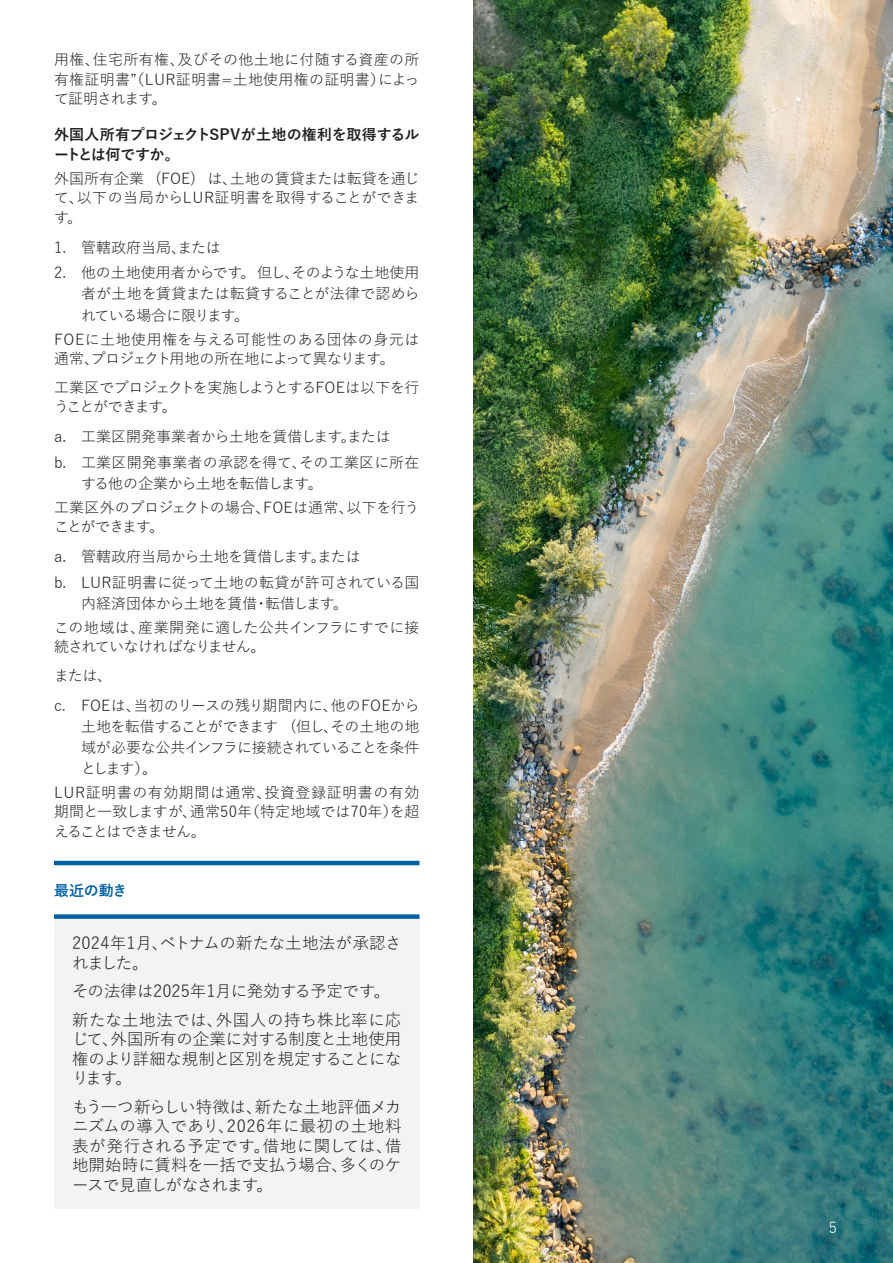
<style>
.page{position:relative;width:893px;height:1263px;background:#fff}
.page>*{position:absolute;margin:0;border:0;box-sizing:border-box;transform-origin:0 0}
.t1{font:16.5px/19.5px "Yu Gothic";letter-spacing:-.01em;color:#231f20;text-align:justify}
.t2{font:16.5px/19.5px "Yu Gothic";letter-spacing:.015em;color:#231f20}
.t3{font:15px/19.5px "Yu Gothic";letter-spacing:-.01em;color:#231f20;text-align:justify}
.t4{font:15px/19.5px "Yu Gothic";letter-spacing:-.03em;color:#231f20}
.t5{font:15px/19.5px "Yu Gothic";letter-spacing:-.05em;color:#231f20}
.heading_2{font:700 15px/19.5px "Yu Gothic";letter-spacing:-.015em;color:#231f20}
.t6{font:700 15px "Yu Gothic";letter-spacing:-.01em;color:#0161a2}
.t7{font:15px "Yu Gothic";color:#fff}
</style>
<div class="page">
<div style="left:54px;top:919px;width:365px;height:290px;background:#f2f3f4"></div>
<hr style="left:54px;top:861px;width:365px;height:4px;background:#0161a2">
<div style="left:54px;top:914px;width:365px;height:5px;background:#0161a2"></div>
<img style="left:473px;top:0;width:420px;height:1263px">
<p class="t3" style="left:54px;top:48px;width:367px">用権、住宅所有権、及びその他土地に付随する資産の所有権証明書”（LUR証明書=土地使用権の証明書）によって証明されます。</p>
<p class="heading_2" style="left:54px;top:126px;width:367px">外国人所有プロジェクトSPVが土地の権利を取得するルートとは何ですか。</p>
<p class="t3" style="left:54px;top:167px;width:367px">外国所有企業 (FOE) は、土地の賃貸または転貸を通じて、以下の当局からLUR証明書を取得することができます。</p>
<p class="t3" style="left:54px;top:236px;width:168px">1. 管轄政府当局、または</p>
<p class="t3" style="left:81px;top:261px;width:340px;line-height:21px;text-indent:-27px">2. 他の土地使用者からです。但し、そのような土地使用者が土地を賃貸または転貸することが法律で認められている場合に限ります。</p>
<p class="t3" style="left:54px;top:327px;width:367px">FOEに土地使用権を与える可能性のある団体の身元は通常、プロジェクト用地の所在地によって異なります。</p>
<p class="t5" style="left:54px;top:375px;width:367px">工業区でプロジェクトを実施しようとするFOEは以下を行うことができます。</p>
<p class="t3" style="left:54px;top:425px;width:338px">a. 工業区開発事業者から土地を賃借します。または</p>
<p class="t3" style="left:81px;top:450px;width:340px;line-height:21px;text-indent:-27px">b. 工業区開発事業者の承認を得て、その工業区に所在する他の企業から土地を転借します。</p>
<p class="t3" style="left:54px;top:495px;width:367px">工業区外のプロジェクトの場合、FOEは通常、以下を行うことができます。</p>
<p class="t3" style="left:54px;top:545px;width:308px">a. 管轄政府当局から土地を賃借します。または</p>
<p class="t3" style="left:81px;top:570px;width:340px;line-height:21px;text-indent:-27px">b. LUR証明書に従って土地の転貸が許可されている国内経済団体から土地を賃借・転借します。</p>
<p class="t4" style="left:54px;top:615px;width:367px">この地域は、産業開発に適した公共インフラにすでに接続されていなければなりません。</p>
<p class="t3" style="left:54px;top:663px;width:60px">または、</p>
<p class="t3" style="left:81px;top:693px;width:340px;line-height:21px;text-indent:-27px">c. FOEは、当初のリースの残り期間内に、他のFOEから土地を転借することができます (但し、その土地の地域が必要な公共インフラに接続されていることを条件とします）。</p>
<p class="t3" style="left:54px;top:780px;width:367px">LUR証明書の有効期間は通常、投資登録証明書の有効期間と一致しますが、通常50年（特定地域では70年）を超えることはできません。</p>
<p class="t6" style="left:54px;top:882px;width:75px">最近の動き</p>
<p class="t2" style="left:72px;top:931px;width:331px">2024年1月、ベトナムの新たな土地法が承認されました。</p>
<p class="t1" style="left:72px;top:979px;width:320px">その法律は2025年1月に発効する予定です。</p>
<p class="t1" style="left:72px;top:1008px;width:331px">新たな土地法では、外国人の持ち株比率に応じて、外国所有の企業に対する制度と土地使用権のより詳細な規制と区別を規定することになります。</p>
<p class="t1" style="left:72px;top:1095px;width:331px">もう一つ新らしい特徴は、新たな土地評価メカニズムの導入であり、2026年に最初の土地料表が発行される予定です。借地に関しては、借地開始時に賃料を一括で支払う場合、多くのケースで見直しがなされます。</p>
<p class="t7" style="left:829px;top:1214px;width:10px">5</p>
</div>
